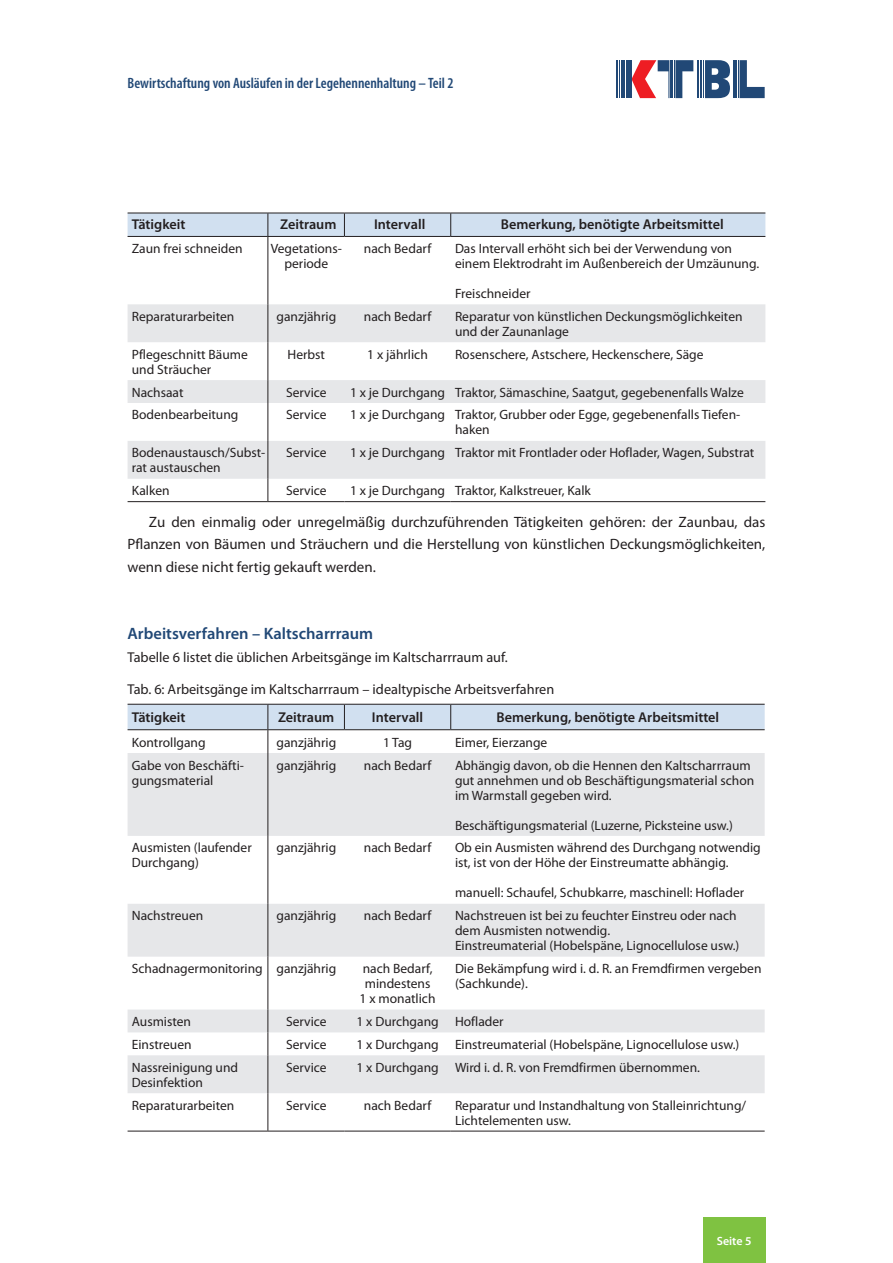
<style>
.page{position:relative;width:893px;height:1263px;background:#fff}
.page>*{position:absolute;margin:0;border:0;box-sizing:border-box;transform-origin:0 0}
.t1{font:600 16.5px "Myriad Pro";color:#214876}
.t2{font:15px/22.5px "Myriad Pro";color:#231f20;text-align:justify}
.t3{font:600 condensed 15px "Myriad Pro";color:#214876}
.t4{font:14.25px "Myriad Pro";color:#231f20}
.t5{font:600 14.25px "Myriad Pro";color:#231f20}
.t6{font:13.5px/15px "Myriad Pro";color:#231f20}
.t7{font:600 12px "Myriad Pro";color:#fff}
</style>
<div class="page">
<div style="left:703px;top:1217px;width:62px;height:46px;background:#7fc241"></div>
<svg style="left:631px;top:60px;width:38px;height:38px"></svg>
<hr style="left:670px;top:60px;width:1px;height:38px;background:#214876">
<hr style="left:672px;top:60px;width:1px;height:38px;background:#214876">
<hr style="left:674px;top:60px;width:1px;height:38px;background:#214876">
<svg style="left:675px;top:60px;width:18px;height:38px"></svg>
<hr style="left:733px;top:60px;width:1px;height:38px;background:#214876">
<hr style="left:736px;top:60px;width:1px;height:38px;background:#214876">
<hr style="left:738px;top:60px;width:1px;height:38px;background:#214876">
<svg style="left:739px;top:60px;width:26px;height:38px"></svg>
<hr style="left:697px;top:60px;width:2px;height:38px;background:#214876">
<hr style="left:700px;top:60px;width:1px;height:38px;background:#214876">
<svg style="left:705px;top:60px;width:25px;height:38px"></svg>
<hr style="left:701px;top:60px;width:1px;height:38px;background:#214876">
<hr style="left:703px;top:60px;width:1px;height:38px;background:#214876">
<hr style="left:617px;top:60px;width:1px;height:38px;background:#214876">
<hr style="left:619px;top:60px;width:1px;height:38px;background:#214876">
<hr style="left:621px;top:60px;width:1px;height:38px;background:#214876">
<hr style="left:622px;top:60px;width:1px;height:38px;background:#214876">
<hr style="left:624px;top:60px;width:1px;height:38px;background:#214876">
<div style="left:626px;top:60px;width:5px;height:38px;background:#214876"></div>
<svg style="left:128px;top:304px;width:637px;height:175px;fill:#e6e7e9"></svg>
<svg style="left:128px;top:213px;width:637px;height:23px;background:#cbdae9"></svg>
<hr style="left:128px;top:236px;width:140px;height:1px;background:#231f20">
<hr style="left:268px;top:236px;width:76px;height:1px;background:#231f20">
<hr style="left:344px;top:236px;width:107px;height:1px;background:#231f20">
<hr style="left:451px;top:236px;width:314px;height:1px;background:#231f20">
<hr style="left:267px;top:237px;width:1px;height:67px;background:#231f20">
<hr style="left:267px;top:304px;width:1px;height:38px;background:#231f20">
<hr style="left:267px;top:342px;width:1px;height:38px;background:#231f20">
<svg style="left:267px;top:380px;width:1px;height:23px"></svg>
<hr style="left:267px;top:403px;width:1px;height:38px;background:#231f20">
<hr style="left:267px;top:441px;width:1px;height:38px;background:#231f20">
<svg style="left:267px;top:479px;width:1px;height:22px"></svg>
<hr style="left:128px;top:501px;width:140px;height:1px;background:#231f20">
<hr style="left:268px;top:501px;width:76px;height:1px;background:#231f20">
<hr style="left:344px;top:501px;width:107px;height:1px;background:#231f20">
<hr style="left:451px;top:501px;width:314px;height:1px;background:#231f20">
<svg style="left:128px;top:753px;width:637px;height:340px;fill:#e6e7e9"></svg>
<svg style="left:128px;top:704px;width:637px;height:49px"></svg>
<hr style="left:267px;top:753px;width:1px;height:83px;background:#231f20">
<hr style="left:267px;top:836px;width:1px;height:68px;background:#231f20">
<hr style="left:267px;top:904px;width:1px;height:53px;background:#231f20">
<hr style="left:267px;top:957px;width:1px;height:52px;background:#231f20">
<svg style="left:267px;top:1009px;width:1px;height:46px"></svg>
<hr style="left:267px;top:1055px;width:1px;height:38px;background:#231f20">
<hr style="left:267px;top:1093px;width:1px;height:38px;background:#231f20">
<hr style="left:128px;top:1131px;width:140px;height:1px;background:#231f20">
<hr style="left:268px;top:1131px;width:76px;height:1px;background:#231f20">
<hr style="left:344px;top:1131px;width:107px;height:1px;background:#231f20">
<hr style="left:451px;top:1131px;width:314px;height:1px;background:#231f20">
<p class="t3" style="left:128px;top:74px;width:327px">Bewirtschaftung von Ausläufen in der Legehennenhaltung – Teil 2</p>
<p class="t5" style="left:132px;top:216px;width:55px">Tätigkeit</p>
<p class="t5" style="left:280px;top:216px;width:58px">Zeitraum</p>
<p class="t5" style="left:374px;top:216px;width:53px">Intervall</p>
<p class="t5" style="left:501px;top:216px;width:224px">Bemerkung, benötigte Arbeitsmittel</p>
<p class="t6" style="left:132px;top:241px;width:112px">Zaun frei schneiden</p>
<p class="t6" style="left:271px;top:241px;width:73px;text-align:center">Vegetations&shy;periode</p>
<p class="t6" style="left:364px;top:241px;width:69px">nach Bedarf</p>
<p class="t6" style="left:455px;top:241px;width:306px">Das Intervall erhöht sich bei der Verwendung von einem Elektrodraht im Außenbereich der Umzäunung.</p>
<p class="t6" style="left:455px;top:286px;width:77px">Freischneider</p>
<p class="t6" style="left:132px;top:309px;width:104px">Reparaturarbeiten</p>
<p class="t6" style="left:276px;top:309px;width:61px">ganzjährig</p>
<p class="t6" style="left:364px;top:309px;width:69px">nach Bedarf</p>
<p class="t6" style="left:455px;top:309px;width:289px">Reparatur von künstlichen Deckungsmöglichkeiten und der Zaunanlage</p>
<p class="t6" style="left:132px;top:347px;width:118px">Pflegeschnitt Bäume und Sträucher</p>
<p class="t6" style="left:288px;top:347px;width:39px">Herbst</p>
<p class="t6" style="left:367px;top:347px;width:62px">1 x jährlich</p>
<p class="t6" style="left:455px;top:347px;width:250px">Rosenschere, Astschere, Heckenschere, Säge</p>
<p class="t6" style="left:132px;top:385px;width:53px">Nachsaat</p>
<p class="t6" style="left:286px;top:385px;width:42px">Service</p>
<p class="t6" style="left:350px;top:385px;width:395px">1 x je Durchgang Traktor, Sämaschine, Saatgut, gegebenenfalls Walze</p>
<p class="t6" style="left:132px;top:408px;width:108px">Bodenbearbeitung</p>
<p class="t6" style="left:286px;top:408px;width:42px">Service</p>
<p class="t6" style="left:455px;top:408px;width:287px;text-indent:-105px">1 x je Durchgang Traktor, Grubber oder Egge, gegebenenfalls Tiefen&shy;haken</p>
<p class="t6" style="left:132px;top:446px;width:135px">Bodenaustausch/Subst&shy;rat austauschen</p>
<p class="t6" style="left:286px;top:446px;width:42px">Service</p>
<p class="t6" style="left:350px;top:446px;width:406px">1 x je Durchgang Traktor mit Frontlader oder Hoflader, Wagen, Substrat</p>
<p class="t6" style="left:132px;top:483px;width:39px">Kalken</p>
<p class="t6" style="left:286px;top:483px;width:42px">Service</p>
<p class="t6" style="left:350px;top:483px;width:242px">1 x je Durchgang Traktor, Kalkstreuer, Kalk</p>
<p class="t2" style="left:128px;top:511px;width:639px;text-indent:21px">Zu den einmalig oder unregelmäßig durchzuführenden Tätigkeiten gehören: der Zaunbau, das Pflanzen von Bäumen und Sträuchern und die Herstellung von künstlichen Deckungsmöglichkeiten, wenn diese nicht fertig gekauft werden.</p>
<p class="t1" style="left:128px;top:624px;width:247px">Arbeitsverfahren – Kaltscharrraum</p>
<p class="t4" style="left:128px;top:649px;width:382px">Tabelle 6 listet die üblichen Arbeitsgänge im Kaltscharrraum auf.</p>
<p class="t4" style="left:128px;top:681px;width:428px">Tab. 6: Arbeitsgänge im Kaltscharrraum – idealtypische Arbeitsverfahren</p>
<p class="t5" style="left:132px;top:710px;width:55px">Tätigkeit</p>
<p class="t5" style="left:278px;top:710px;width:58px">Zeitraum</p>
<p class="t5" style="left:372px;top:710px;width:53px">Intervall</p>
<p class="t5" style="left:496px;top:710px;width:224px">Bemerkung, benötigte Arbeitsmittel</p>
<p class="t6" style="left:132px;top:735px;width:75px">Kontrollgang</p>
<p class="t6" style="left:276px;top:735px;width:61px">ganzjährig</p>
<p class="t6" style="left:383px;top:735px;width:31px">1 Tag</p>
<p class="t6" style="left:455px;top:735px;width:94px">Eimer, Eierzange</p>
<p class="t6" style="left:132px;top:758px;width:114px">Gabe von Beschäfti&shy;gungsmaterial</p>
<p class="t6" style="left:276px;top:758px;width:61px">ganzjährig</p>
<p class="t6" style="left:364px;top:758px;width:69px">nach Bedarf</p>
<p class="t6" style="left:455px;top:758px;width:301px">Abhängig davon, ob die Hennen den Kaltscharrraum gut annehmen und ob Beschäftigungsmaterial schon im Warmstall gegeben wird.</p>
<p class="t6" style="left:455px;top:818px;width:279px">Beschäftigungsmaterial (Luzerne, Picksteine usw.)</p>
<p class="t6" style="left:132px;top:841px;width:121px">Ausmisten (laufender<br>Durchgang)</p>
<p class="t6" style="left:276px;top:841px;width:61px">ganzjährig</p>
<p class="t6" style="left:364px;top:841px;width:69px">nach Bedarf</p>
<p class="t6" style="left:455px;top:841px;width:307px">Ob ein Ausmisten während des Durchgang notwendig ist, ist von der Höhe der Einstreumatte abhängig.</p>
<p class="t6" style="left:455px;top:886px;width:291px">manuell: Schaufel, Schubkarre, maschinell: Hoflader</p>
<p class="t6" style="left:132px;top:908px;width:73px">Nachstreuen</p>
<p class="t6" style="left:276px;top:908px;width:61px">ganzjährig</p>
<p class="t6" style="left:364px;top:908px;width:69px">nach Bedarf</p>
<p class="t6" style="left:455px;top:908px;width:286px">Nachstreuen ist bei zu feuchter Einstreu oder nach dem Ausmisten notwendig.<br>Einstreumaterial (Hobelspäne, Lignocellulose usw.)</p>
<p class="t6" style="left:132px;top:961px;width:206px">Schadnagermonitoring ganzjährig</p>
<p class="t6" style="left:360px;top:961px;width:77px;text-align:center">nach Bedarf, mindestens<br>1 x monatlich</p>
<p class="t6" style="left:455px;top:961px;width:308px">Die Bekämpfung wird i. d. R. an Fremdfirmen vergeben (Sachkunde).</p>
<p class="t6" style="left:132px;top:1014px;width:61px">Ausmisten</p>
<p class="t6" style="left:286px;top:1014px;width:42px">Service</p>
<p class="t6" style="left:356px;top:1014px;width:149px">1 x Durchgang Hoflader</p>
<p class="t6" style="left:132px;top:1037px;width:61px">Einstreuen</p>
<p class="t6" style="left:286px;top:1037px;width:42px">Service</p>
<p class="t6" style="left:356px;top:1037px;width:384px">1 x Durchgang Einstreumaterial (Hobelspäne, Lignocellulose usw.)</p>
<p class="t6" style="left:132px;top:1060px;width:108px">Nassreinigung und<br>Desinfektion</p>
<p class="t6" style="left:286px;top:1060px;width:42px">Service</p>
<p class="t6" style="left:356px;top:1060px;width:345px">1 x Durchgang Wird i. d. R. von Fremdfirmen übernommen.</p>
<p class="t6" style="left:132px;top:1098px;width:104px">Reparaturarbeiten</p>
<p class="t6" style="left:286px;top:1098px;width:42px">Service</p>
<p class="t6" style="left:364px;top:1098px;width:69px">nach Bedarf</p>
<p class="t6" style="left:455px;top:1098px;width:293px">Reparatur und Instandhaltung von Stalleinrichtung/<br>Lichtelementen usw.</p>
<p class="t7" style="left:717px;top:1234px;width:36px">Seite 5</p>
</div>
